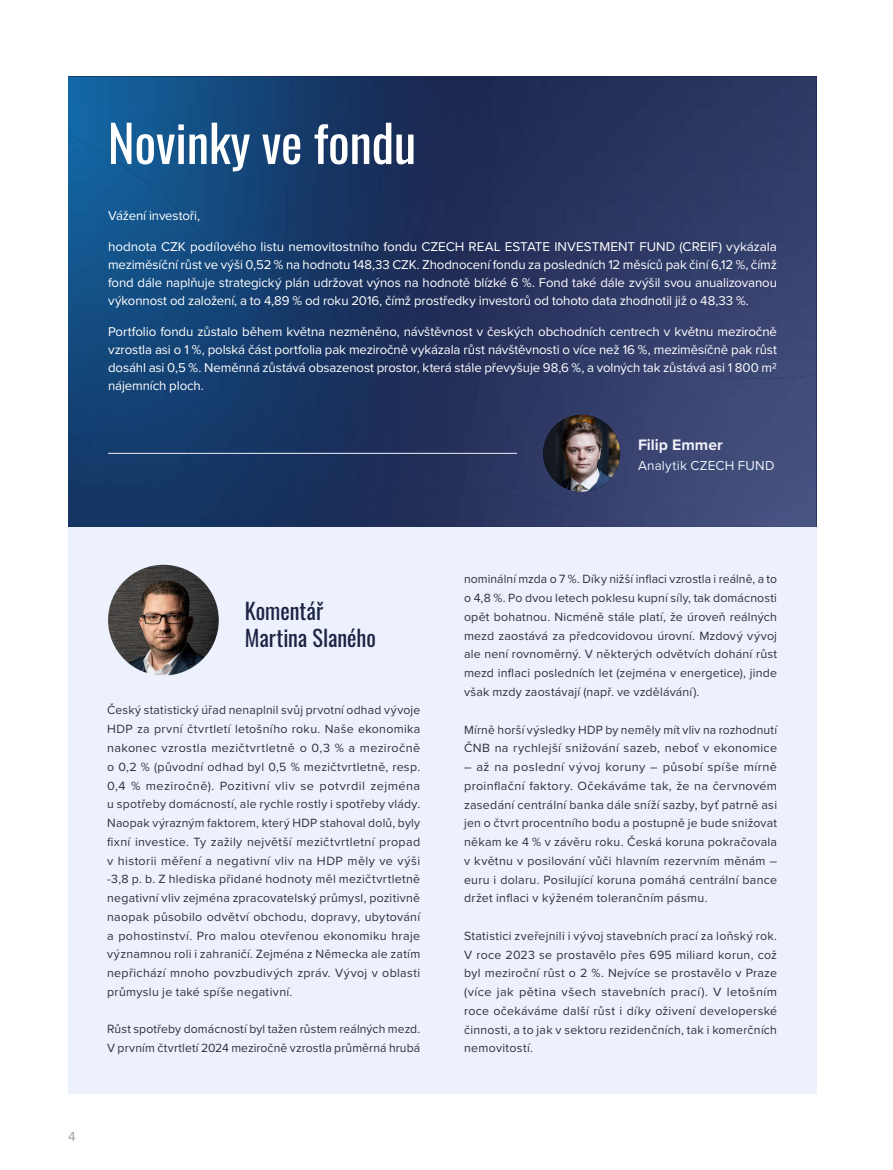
<style>
.page{position:relative;width:893px;height:1170px;background:#fff}
.page>*{position:absolute;margin:0;border:0;box-sizing:border-box;transform-origin:0 0}
.t1{font:51px "Oswald";letter-spacing:-.005em;color:#fff}
.t2{font:22.5px/27px "Oswald";letter-spacing:-.005em;color:#1c2445}
.t3{font:700 15.75px "Proxima Nova";color:#eef0f9}
.t4{font:13.5px "Proxima Nova";letter-spacing:.015em;color:#eef0f9}
.t5{font:13.5px "Proxima Nova";color:#9d9c9c}
.t6{font:13.2px/18px "Proxima Nova";letter-spacing:-.01em;color:#fff;text-align:justify}
.t7{font:12.3px/18.8px "Proxima Nova";letter-spacing:.02em;color:#2e323f;text-align:justify}
</style>
<div class="page">
<div style="left:68px;top:480px;width:748px;height:613px;background:#edf1fd"></div>
<img style="left:68px;top:77px;width:219px;height:149px">
<div style="left:261px;top:226px;width:27px;height:86px;background:#153c6d"></div>
<img style="left:489px;top:379px;width:327px;height:148px">
<div style="left:462px;top:489px;width:145px;height:38px;background:#303966"></div>
<img style="left:489px;top:77px;width:327px;height:302px">
<div style="left:452px;top:227px;width:37px;height:281px;background:#262f5a"></div>
<div style="left:349px;top:489px;width:113px;height:38px;background:#212e59"></div>
<div style="left:452px;top:77px;width:38px;height:150px;background:#1f2b53"></div>
<img style="left:288px;top:77px;width:164px;height:431px">
<div style="left:404px;top:77px;width:65px;height:97px;background:#1c2a54"></div>
<img style="left:68px;top:135px;width:193px;height:392px">
<img style="left:218px;top:312px;width:99px;height:215px">
<img style="left:302px;top:519px;width:15px;height:8px">
<img style="left:343px;top:508px;width:6px;height:19px">
<div style="left:296px;top:376px;width:48px;height:143px;background:#19315d"></div>
<img style="left:317px;top:508px;width:26px;height:19px">
<img style="left:108px;top:564px;width:111px;height:111px;border-radius:55px">
<img style="left:543px;top:415px;width:77px;height:76px;border-radius:38px">
<hr style="left:108px;top:453px;width:409px;height:1px;background:#edf1fd">
<h1 class="t1" style="left:108px;top:98px;width:310px">Novinky ve fondu</h1>
<p class="t6" style="left:108px;top:206px;width:93px">Vážení investoři,</p>
<p class="t6" style="left:108px;top:237px;width:670px">hodnota CZK podílového listu nemovitostního fondu CZECH REAL ESTATE INVESTMENT FUND (CREIF) vykázala meziměsíční růst ve výši 0,52 % na hodnotu 148,33 CZK. Zhodnocení fondu za posledních 12 měsíců pak činí 6,12 %, čímž fond dále naplňuje strategický plán udržovat výnos na hodnotě blízké 6 %. Fond také dále zvýšil svou anualizovanou výkonnost od založení, a to 4,89 % od roku 2016, čímž prostředky investorů od tohoto data zhodnotil již o 48,33 %.</p>
<p class="t6" style="left:108px;top:321px;width:670px">Portfolio fondu zůstalo během května nezměněno, návštěvnost v českých obchodních centrech v květnu meziročně vzrostla asi o 1 %, polská část portfolia pak meziročně vykázala růst návštěvnosti o více než 16 %, meziměsíčně pak růst dosáhl asi 0,5 %. Neměnná zůstává obsazenost prostor, která stále převyšuje 98,6 %, a volných tak zůstává asi 1 800 m2 nájemních ploch.</p>
<p class="t3" style="left:638px;top:433px;width:86px">Filip Emmer</p>
<p class="t4" style="left:638px;top:455px;width:138px">Analytik CZECH FUND</p>
<p class="t5" style="left:68px;top:1125px;width:9px">4</p>
<h2 class="t2" style="left:245px;top:595px;width:132px">Komentář<br>Martina Slaného</h2>
<p class="t7" style="left:107px;top:700px;width:315px">Český statistický úřad nenaplnil svůj prvotní odhad vývoje HDP za první čtvrtletí letošního roku. Naše ekonomika nakonec vzrostla mezičtvrtletně o 0,3 % a meziročně o 0,2 % (původní odhad byl 0,5 % mezičtvrtletně, resp.<br>0,4 % meziročně). Pozitivní vliv se potvrdil zejména u spotřeby domácností, ale rychle rostly i spotřeby vlády.<br>Naopak výrazným faktorem, který HDP stahoval dolů, byly fixní investice. Ty zažily největší mezičtvrtletní propad v historii měření a negativní vliv na HDP měly ve výši -3,8 p. b. Z hlediska přidané hodnoty měl mezičtvrtletně negativní vliv zejména zpracovatelský průmysl, pozitivně naopak působilo odvětví obchodu, dopravy, ubytování a pohostinství. Pro malou otevřenou ekonomiku hraje významnou roli i zahraničí. Zejména z Německa ale zatím nepřichází mnoho povzbudivých zpráv. Vývoj v oblasti průmyslu je také spíše negativní.</p>
<p class="t7" style="left:107px;top:1019px;width:315px">Růst spotřeby domácností byl tažen růstem reálných mezd.<br>V prvním čtvrtletí 2024 meziročně vzrostla průměrná hrubá</p>
<p class="t7" style="left:464px;top:569px;width:315px">nominální mzda o 7 %. Díky nižší inflaci vzrostla i reálně, a to o 4,8 %. Po dvou letech poklesu kupní síly, tak domácnosti opět bohatnou. Nicméně stále platí, že úroveň reálných mezd zaostává za předcovidovou úrovní. Mzdový vývoj ale není rovnoměrný. V některých odvětvích dohání růst mezd inflaci posledních let (zejména v energetice), jinde však mzdy zaostávají (např. ve vzdělávání).</p>
<p class="t7" style="left:464px;top:719px;width:315px">Mírně horší výsledky HDP by neměly mít vliv na rozhodnutí<br>ČNB na rychlejší snižování sazeb, neboť v ekonomice</p>
<p class="t7" style="left:464px;top:757px;width:315px">– až na poslední vývoj koruny – působí spíše mírně proinflační faktory. Očekáváme tak, že na červnovém zasedání centrální banka dále sníží sazby, byť patrně asi jen o čtvrt procentního bodu a postupně je bude snižovat někam ke 4 % v závěru roku. Česká koruna pokračovala v květnu v posilování vůči hlavním rezervním měnám – euru i dolaru. Posilující koruna pomáhá centrální bance držet inflaci v kýženém tolerančním pásmu.</p>
<p class="t7" style="left:464px;top:925px;width:315px">Statistici zveřejnili i vývoj stavebních prací za loňský rok.<br>V roce 2023 se prostavělo přes 695 miliard korun, což byl meziroční růst o 2 %. Nejvíce se prostavělo v Praze (více jak pětina všech stavebních prací). V letošním roce očekáváme další růst i díky oživení developerské činnosti, a to jak v sektoru rezidenčních, tak i komerčních nemovitostí.</p>
</div>
